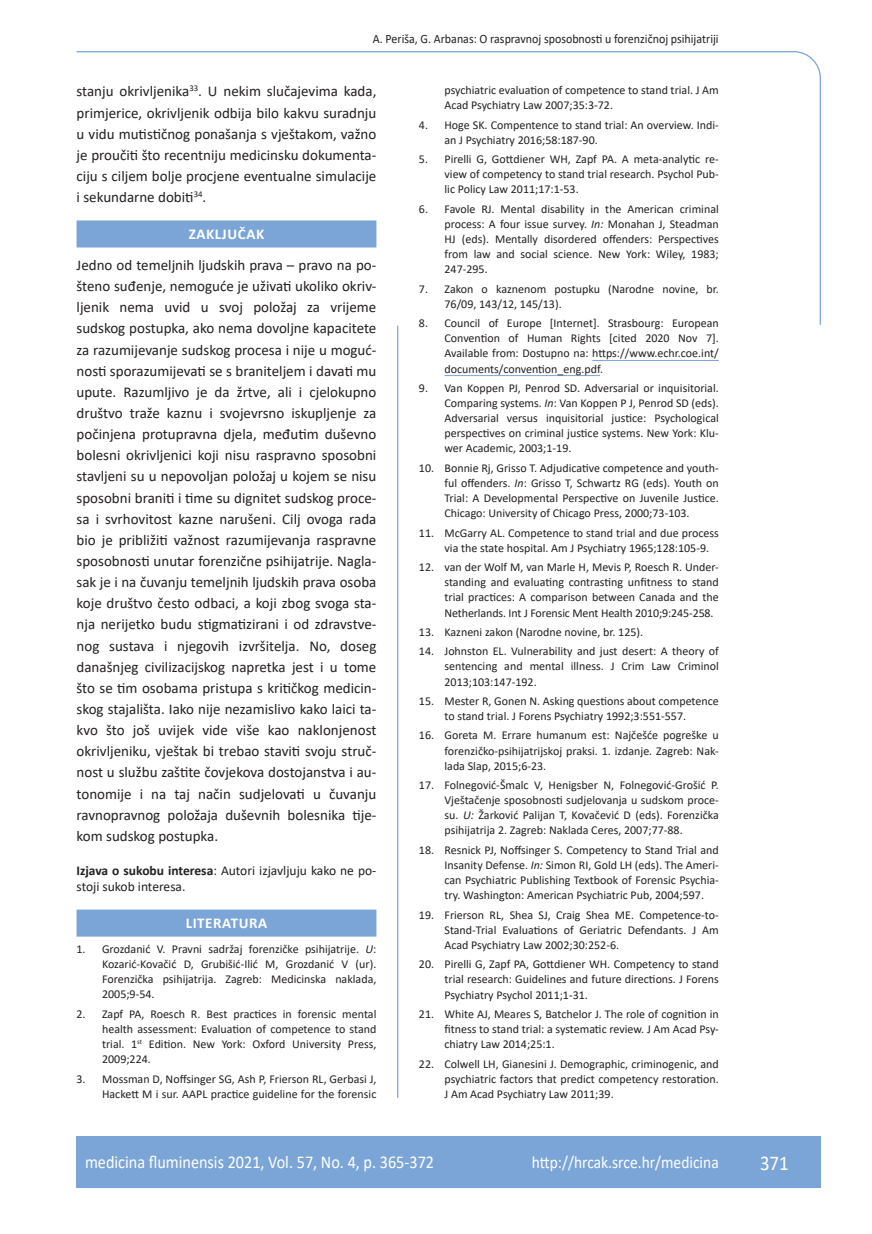
<style>
.page{position:relative;width:872px;height:1234px;background:#fff}
.page>*{position:absolute;margin:0;border:0;box-sizing:border-box;transform-origin:0 0}
.t1{font:21px "Calibri";color:#fff;scale:.9 1}
.t2{font:18px "Calibri";color:#fff;scale:.9 1}
.t3{font:17.25px "Calibri";color:#fff;scale:.9 1}
.osnovni_tekst{font:15px/21.1px "Calibri";color:#231f20;text-align:justify}
.naslov_ruler{font:700 15px "Calibri";letter-spacing:.04em;color:#fff}
.izjava{font:13.5px/16.6px "Calibri";color:#231f20}
.glava{font:12.75px "Calibri";color:#231f20;scale:.94 1}
.literatura{font:12px/15.1px "Calibri";color:#231f20;text-align:justify}
.s1{font-weight:700}
.s2{font-style:italic}
</style>
<div class="page">
<svg style="left:76px;top:51px;width:745px;height:275px"></svg>
<hr style="left:397px;top:325px;width:1px;height:772px;background:#7ca5d7">
<div style="left:77px;top:1135px;width:744px;height:51px;background:#7ca5d7"></div>
<div style="left:77px;top:220px;width:299px;height:27px;background:#7ca5d7"></div>
<div style="left:77px;top:909px;width:299px;height:27px;background:#7ca5d7"></div>
<hr style="left:592px;top:360px;width:127px;height:1px;background:#7ca5d7">
<hr style="left:444px;top:375px;width:156px;height:1px;background:#7ca5d7">
<p class="glava" style="left:373px;top:29px;width:369px">A. Periša, G. Arbanas: O raspravnoj sposobnosti u forenzičnoj psihijatriji</p>
<p class="osnovni_tekst" style="left:77px;top:80px;width:301px">stanju okrivljenika<sup>33</sup>. U nekim slučajevima kada, primjerice, okrivljenik odbija bilo kakvu suradnju u vidu mutističnog ponašanja s vještakom, važno je proučiti što recentniju medicinsku dokumenta&shy;ciju s ciljem bolje procjene eventualne simulacije i sekundarne dobiti<sup>34</sup>.</p>
<p class="naslov_ruler" style="left:189px;top:223px;width:77px">ZAKLJUČAK</p>
<p class="osnovni_tekst" style="left:77px;top:254px;width:301px">Jedno od temeljnih ljudskih prava – pravo na po&shy;šteno suđenje, nemoguće je uživati ukoliko okriv&shy;ljenik nema uvid u svoj položaj za vrijeme sudskog postupka, ako nema dovoljne kapacitete za razumijevanje sudskog procesa i nije u moguć&shy;nosti sporazumijevati se s braniteljem i davati mu upute. Razumljivo je da žrtve, ali i cjelokupno društvo traže kaznu i svojevrsno iskupljenje za počinjena protupravna djela, međutim duševno bolesni okrivljenici koji nisu raspravno sposobni stavljeni su u nepovoljan položaj u kojem se nisu sposobni braniti i time su dignitet sudskog proce&shy;sa i svrhovitost kazne narušeni. Cilj ovoga rada bio je približiti važnost razumijevanja raspravne sposobnosti unutar forenzične psihijatrije. Nagla&shy;sak je i na čuvanju temeljnih ljudskih prava osoba koje društvo često odbaci, a koji zbog svoga sta&shy;nja nerijetko budu stigmatizirani i od zdravstve&shy;nog sustava i njegovih izvršitelja. No, doseg današnjeg civilizacijskog napretka jest i u tome što se tim osobama pristupa s kritičkog medicin&shy;skog stajališta. Iako nije nezamislivo kako laici ta&shy;kvo što još uvijek vide više kao naklonjenost okrivljeniku, vještak bi trebao staviti svoju struč&shy;nost u službu zaštite čovjekova dostojanstva i au&shy;tonomije i na taj način sudjelovati u čuvanju ravnopravnog položaja duševnih bolesnika tije&shy;kom sudskog postupka.</p>
<p class="izjava" style="left:77px;top:861px;width:301px"><span class="s1">Izjava o sukobu interesa</span>: Autori izjavljuju kako ne po&shy;stoji sukob interesa.</p>
<p class="naslov_ruler" style="left:186px;top:912px;width:83px">LITERATURA</p>
<p class="literatura" style="left:102px;top:940px;width:276px;text-indent:-26px">1. Grozdanić V. Pravni sadržaj forenzičke psihijatrije. <span class="s2">U</span>:<br>Kozarić-Kovačić D, Grubišić-Ilić M, Grozdanić V (ur).<br>Forenzička psihijatrija. Zagreb: Medicinska naklada, 2005;9-54.</p>
<p class="literatura" style="left:102px;top:1005px;width:276px;text-indent:-26px">2. Zapf PA, Roesch R. Best practices in forensic mental health assessment: Evaluation of competence to stand trial. 1<sup>st</sup> Edition. New York: Oxford University Press, 2009;224.</p>
<p class="literatura" style="left:77px;top:1070px;width:301px;text-align:right">3. Mossman D, Noffsinger SG, Ash P, Frierson RL, Gerbasi J,<br>Hackett M i sur. AAPL practice guideline for the forensic</p>
<p class="literatura" style="left:444px;top:82px;width:276px">psychiatric evaluation of competence to stand trial. J Am<br>Acad Psychiatry Law 2007;35:3-72.</p>
<p class="literatura" style="left:444px;top:117px;width:276px;text-indent:-26px">4. Hoge SK. Compentence to stand trial: An overview. Indi&shy;an J Psychiatry 2016;58:187-90.</p>
<p class="literatura" style="left:444px;top:151px;width:276px;text-indent:-26px">5. Pirelli G, Gottdiener WH, Zapf PA. A meta-analytic re&shy;view of competency to stand trial research. Psychol Pub&shy;lic Policy Law 2011;17:1-53.</p>
<p class="literatura" style="left:444px;top:201px;width:276px;text-indent:-26px">6. Favole RJ. Mental disability in the American criminal process: A four issue survey. <span class="s2">In:</span> Monahan J, Steadman HJ (eds). Mentally disordered offenders: Perspectives from law and social science. New York: Wiley, 1983; 247-295.</p>
<p class="literatura" style="left:444px;top:281px;width:276px;text-indent:-26px">7. Zakon o kaznenom postupku (Narodne novine, br.<br>76/09, 143/12, 145/13).</p>
<p class="literatura" style="left:444px;top:315px;width:276px;text-indent:-26px">8. Council of Europe [Internet]. Strasbourg: European Convention of Human Rights [cited 2020 Nov 7].<br>Available from: Dostupno na: https://www.echr.coe.int/ documents/convention_eng.pdf.</p>
<p class="literatura" style="left:444px;top:380px;width:276px;text-indent:-26px">9. Van Koppen PJ, Penrod SD. Adversarial or inquisitorial.<br>Comparing systems. <span class="s2">In</span>: Van Koppen P J, Penrod SD (eds).<br>Adversarial versus inquisitorial justice: Psychological perspectives on criminal justice systems. New York: Klu&shy;wer Academic, 2003;1-19.</p>
<p class="literatura" style="left:444px;top:460px;width:276px;text-indent:-26px">10. Bonnie Rj, Grisso T. Adjudicative competence and youth&shy;ful offenders. <span class="s2">In</span>: Grisso T, Schwartz RG (eds). Youth on Trial: A Developmental Perspective on Juvenile Justice.<br>Chicago: University of Chicago Press, 2000;73-103.</p>
<p class="literatura" style="left:444px;top:524px;width:276px;text-indent:-26px">11. McGarry AL. Competence to stand trial and due process via the state hospital. Am J Psychiatry 1965;128:105-9.</p>
<p class="literatura" style="left:444px;top:559px;width:276px;text-indent:-26px">12. van der Wolf M, van Marle H, Mevis P, Roesch R. Under&shy;standing and evaluating contrasting unfitness to stand trial practices: A comparison between Canada and the Netherlands. Int J Forensic Ment Health 2010;9:245-258.</p>
<p class="literatura" style="left:419px;top:624px;width:226px">13. Kazneni zakon (Narodne novine, br. 125).</p>
<p class="literatura" style="left:444px;top:643px;width:276px;text-indent:-26px">14. Johnston EL. Vulnerability and just desert: A theory of sentencing and mental illness. J Crim Law Criminol 2013;103:147-192.</p>
<p class="literatura" style="left:419px;top:693px;width:301px;text-align:center">15. Mester R, Gonen N. Asking questions about competence to stand trial. J Forens Psychiatry 1992;3:551-557.</p>
<p class="literatura" style="left:444px;top:727px;width:276px;text-indent:-26px">16. Goreta M. Errare humanum est: Najčešće pogreške u forenzičko-psihijatrijskoj praksi. 1. izdanje. Zagreb: Nak&shy;lada Slap, 2015;6-23.</p>
<p class="literatura" style="left:444px;top:777px;width:276px;text-indent:-26px">17. Folnegović-Šmalc V, Henigsber N, Folnegović-Grošić P.<br>Vještačenje sposobnosti sudjelovanja u sudskom proce&shy;su. <span class="s2">U:</span> Žarković Palijan T, Kovačević D (eds). Forenzička psihijatrija 2. Zagreb: Naklada Ceres, 2007;77-88.</p>
<p class="literatura" style="left:444px;top:841px;width:276px;text-indent:-26px">18. Resnick PJ, Noffsinger S. Competency to Stand Trial and Insanity Defense. <span class="s2">In:</span> Simon RI, Gold LH (eds). The Ameri&shy;can Psychiatric Publishing Textbook of Forensic Psychia&shy;try. Washington: American Psychiatric Pub, 2004;597.</p>
<p class="literatura" style="left:444px;top:906px;width:276px;text-indent:-26px">19. Frierson RL, Shea SJ, Craig Shea ME. Competence-to-Stand-Trial Evaluations of Geriatric Defendants. J Am Acad Psychiatry Law 2002;30:252-6.</p>
<p class="literatura" style="left:444px;top:956px;width:276px;text-indent:-26px">20. Pirelli G, Zapf PA, Gottdiener WH. Competency to stand trial research: Guidelines and future directions. J Forens Psychiatry Psychol 2011;1-31.</p>
<p class="literatura" style="left:444px;top:1005px;width:276px;text-indent:-26px">21. White AJ, Meares S, Batchelor J. The role of cognition in fitness to stand trial: a systematic review. J Am Acad Psy&shy;chiatry Law 2014;25:1.</p>
<p class="literatura" style="left:444px;top:1055px;width:276px;text-indent:-26px">22. Colwell LH, Gianesini J. Demographic, criminogenic, and psychiatric factors that predict competency restoration.<br>J Am Acad Psychiatry Law 2011;39.</p>
<p class="t2" style="left:85px;top:1149px;width:389px">medicina fluminensis 2021, Vol. 57, No. 4, p. 365-372</p>
<p class="t3" style="left:532px;top:1150px;width:209px">http://hrcak.srce.hr/medicina</p>
<p class="t1" style="left:760px;top:1147px;width:33px">371</p>
</div>
